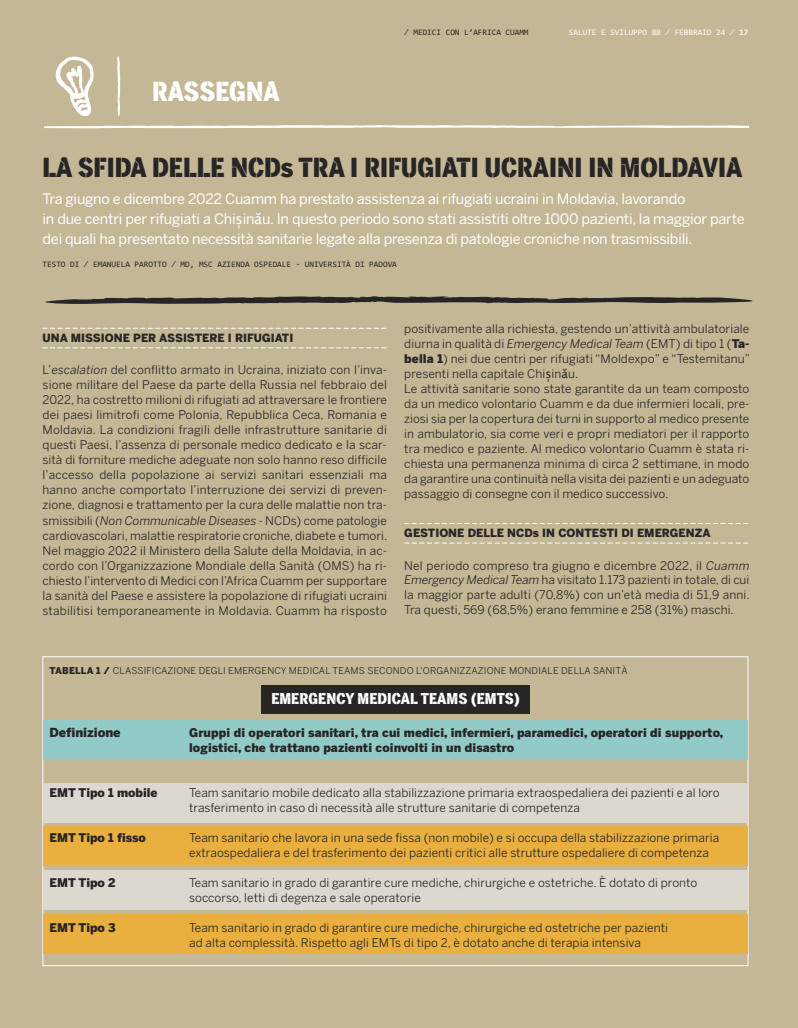
<style>
.page{position:relative;width:798px;height:1028px;background:#fff}
.page>*{position:absolute;margin:0;border:0;box-sizing:border-box;transform-origin:0 0}
.t1{font:26.25px "cuammstencil stencil";color:#272526}
.t2{font:26.25px "cuammstencil stencil";color:#fff}
.t3{font:15px "cuammstencil stencil";letter-spacing:.005em;color:#fff}
.t4{font:14.38px/20px "Benton Sans";letter-spacing:-.015em;color:#fff}
.t5{font:900 12.5px "Benton Sans";letter-spacing:-.005em;color:#272526}
.t6{font:11.88px/15px "Benton Sans";letter-spacing:.005em;color:#272526;text-align:justify}
.t7{font:900 11.88px "Benton Sans";letter-spacing:.005em;color:#272526}
.t8{font:900 11.25px "Benton Sans";color:#272526}
.t9{font:9.38px "Benton Sans";letter-spacing:.015em;color:#272526}
.t10{font:8.38px "Consolas";color:#272526}
.t11{font:8.38px "Consolas";color:#fff}
.s1{font-weight:700}
.s2{font-family:"Lucida Grande"}
.s3{font-style:italic}
.s4{font-weight:900}
</style>
<div class="page">
<div style="left:0;top:0;width:797px;height:1028px;background:#c4b795"></div>
<div style="left:43px;top:720px;width:704px;height:39px;background:#91cac6"></div>
<div style="left:43px;top:783px;width:704px;height:39px;background:#ddd8cf"></div>
<div style="left:43px;top:826px;width:704px;height:40px;background:#e9af3f"></div>
<div style="left:43px;top:870px;width:704px;height:39px;background:#ddd8cf"></div>
<div style="left:43px;top:914px;width:704px;height:39px;background:#e9af3f"></div>
<div style="left:261px;top:685px;width:268px;height:28px;background:#272526"></div>
<svg style="left:44px;top:56px;width:703px;height:72px"></svg>
<svg style="left:43px;top:328px;width:343px;height:1px"></svg>
<svg style="left:43px;top:347px;width:343px;height:1px"></svg>
<svg style="left:45px;top:296px;width:707px;height:8px"></svg>
<svg style="left:404px;top:523px;width:343px;height:1px"></svg>
<svg style="left:404px;top:543px;width:343px;height:1px"></svg>
<p class="t2" style="left:152px;top:80px;width:129px">RASSEGNA</p>
<p class="t10" style="left:404px;top:28px;width:126px">⁄ MEDICI CON L’AFRICA CUAMM</p>
<p class="t11" style="left:568px;top:28px;width:181px">SALUTE E SVILUPPO 88 ⁄ FEBBRAIO 24 ⁄ <span class="s1">17</span></p>
<p class="t1" style="left:42px;top:156px;width:701px">LA SFIDA DELLE NCDs TRA I RIFUGIATI UCRAINI IN MOLDAVIA</p>
<p class="t4" style="left:43px;top:190px;width:644px">Tra giugno e dicembre 2022 Cuamm ha prestato assistenza ai rifugiati ucraini in Moldavia, lavorando</p>
<p class="t4" style="left:43px;top:210px;width:703px">in due centri per rifugiati a Chi<span class="s2">ș</span>in<span class="s2">ă</span>u. In questo periodo sono stati assistiti oltre 1000 pazienti, la maggior parte dei quali ha presentato necessità sanitarie legate alla presenza di patologie croniche non trasmissibili.</p>
<p class="t10" style="left:43px;top:259px;width:356px">TESTO DI ⁄ EMANUELA PAROTTO ⁄ MD, MSC AZIENDA OSPEDALE - UNIVERSITÀ DI PADOVA</p>
<p class="t8" style="left:43px;top:333px;width:252px">UNA MISSIONE PER ASSISTERE I RIFUGIATI</p>
<p class="t6" style="left:43px;top:364px;width:346px">L’<span class="s3">escalation</span> del conflitto armato in Ucraina, iniziato con l’inva&shy;sione militare del Paese da parte della Russia nel febbraio del 2022, ha costretto milioni di rifugiati ad attraversare le frontiere dei paesi limitrofi come Polonia, Repubblica Ceca, Romania e Moldavia. La condizioni fragili delle infrastrutture sanitarie di questi Paesi, l’assenza di personale medico dedicato e la scar&shy;sità di forniture mediche adeguate non solo hanno reso difficile l’accesso della popolazione ai servizi sanitari essenziali ma hanno anche comportato l’interruzione dei servizi di preven&shy;zione, diagnosi e trattamento per la cura delle malattie non tra&shy;smissibili (<span class="s3">Non Communicable Diseases</span> - NCDs) come patologie cardiovascolari, malattie respiratorie croniche, diabete e tumori.</p>
<p class="t6" style="left:43px;top:544px;width:346px">Nel maggio 2022 il Ministero della Salute della Moldavia, in ac&shy;cordo con l’Organizzazione Mondiale della Sanità (OMS) ha ri&shy;chiesto l’intervento di Medici con l’Africa Cuamm per supportare la sanità del Paese e assistere la popolazione di rifugiati ucraini stabilitisi temporaneamente in Moldavia. Cuamm ha risposto</p>
<p class="t6" style="left:404px;top:322px;width:347px">positivamente alla richiesta, gestendo un’attività ambulatoriale diurna in qualità di <span class="s3">Emergency Medical Team</span> (EMT) di tipo 1 (<span class="s4">Ta&shy;bella 1</span>) nei due centri per rifugiati “Moldexpo” e “Testemitanu” presenti nella capitale Chi<span class="s2">ș</span>in<span class="s2">ă</span>u.</p>
<p class="t6" style="left:404px;top:382px;width:346px">Le attività sanitarie sono state garantite da un team composto da un medico volontario Cuamm e da due infermieri locali, pre&shy;ziosi sia per la copertura dei turni in supporto al medico presente in ambulatorio, sia come veri e propri mediatori per il rapporto tra medico e paziente. Al medico volontario Cuamm è stata ri&shy;chiesta una permanenza minima di circa 2 settimane, in modo da garantire una continuità nella visita dei pazienti e un adeguato passaggio di consegne con il medico successivo.</p>
<p class="t8" style="left:404px;top:529px;width:308px">GESTIONE DELLE NCDs IN CONTESTI DI EMERGENZA</p>
<p class="t6" style="left:404px;top:559px;width:347px">Nel periodo compreso tra giugno e dicembre 2022, il <span class="s3">Cuamm Emergency Medical Team</span> ha visitato 1.173 pazienti in totale, di cui la maggior parte adulti (70,8%) con un’età media di 51,9 anni.<br>Tra questi, 569 (68,5%) erano femmine e 258 (31%) maschi.</p>
<p class="t9" style="left:50px;top:667px;width:579px"><span class="s4">TABELLA 1 /</span> CLASSIFICAZIONE DEGLI EMERGENCY MEDICAL TEAMS SECONDO L'ORGANIZZAZIONE MONDIALE DELLA SANITÀ</p>
<p class="t3" style="left:271px;top:692px;width:249px">EMERGENCY MEDICAL TEAMS (EMTS)</p>
<p class="t5" style="left:50px;top:727px;width:72px">Definizione</p>
<p class="t7" style="left:189px;top:728px;width:535px">Gruppi di operatori sanitari, tra cui medici, infermieri, paramedici, operatori di supporto,</p>
<p class="t7" style="left:189px;top:743px;width:326px">logistici, che trattano pazienti coinvolti in un disastro</p>
<p class="t7" style="left:50px;top:788px;width:109px">EMT Tipo 1 mobile</p>
<p class="t6" style="left:189px;top:786px;width:531px">Team sanitario mobile dedicato alla stabilizzazione primaria extraospedaliera dei pazienti e al loro</p>
<p class="t6" style="left:189px;top:801px;width:392px">trasferimento in caso di necessità alle strutture sanitarie di competenza</p>
<p class="t7" style="left:50px;top:833px;width:98px">EMT Tipo 1 fisso</p>
<p class="t6" style="left:189px;top:831px;width:531px">Team sanitario che lavora in una sede fissa (non mobile) e si occupa della stabilizzazione primaria</p>
<p class="t6" style="left:189px;top:846px;width:521px">extraospedaliera e del trasferimento dei pazienti critici alle strutture ospedaliere di competenza</p>
<p class="t7" style="left:50px;top:878px;width:67px">EMT Tipo 2</p>
<p class="t6" style="left:189px;top:876px;width:509px">Team sanitario in grado di garantire cure mediche, chirurgiche e ostetriche. È dotato di pronto</p>
<p class="t6" style="left:189px;top:891px;width:233px">soccorso, letti di degenza e sale operatorie</p>
<p class="t7" style="left:50px;top:923px;width:68px">EMT Tipo 3</p>
<p class="t6" style="left:189px;top:921px;width:480px">Team sanitario in grado di garantire cure mediche, chirurgiche ed ostetriche per pazienti</p>
<p class="t6" style="left:189px;top:936px;width:453px">ad alta complessità. Rispetto agli EMTs di tipo 2, è dotato anche di terapia intensiva</p>
</div>
